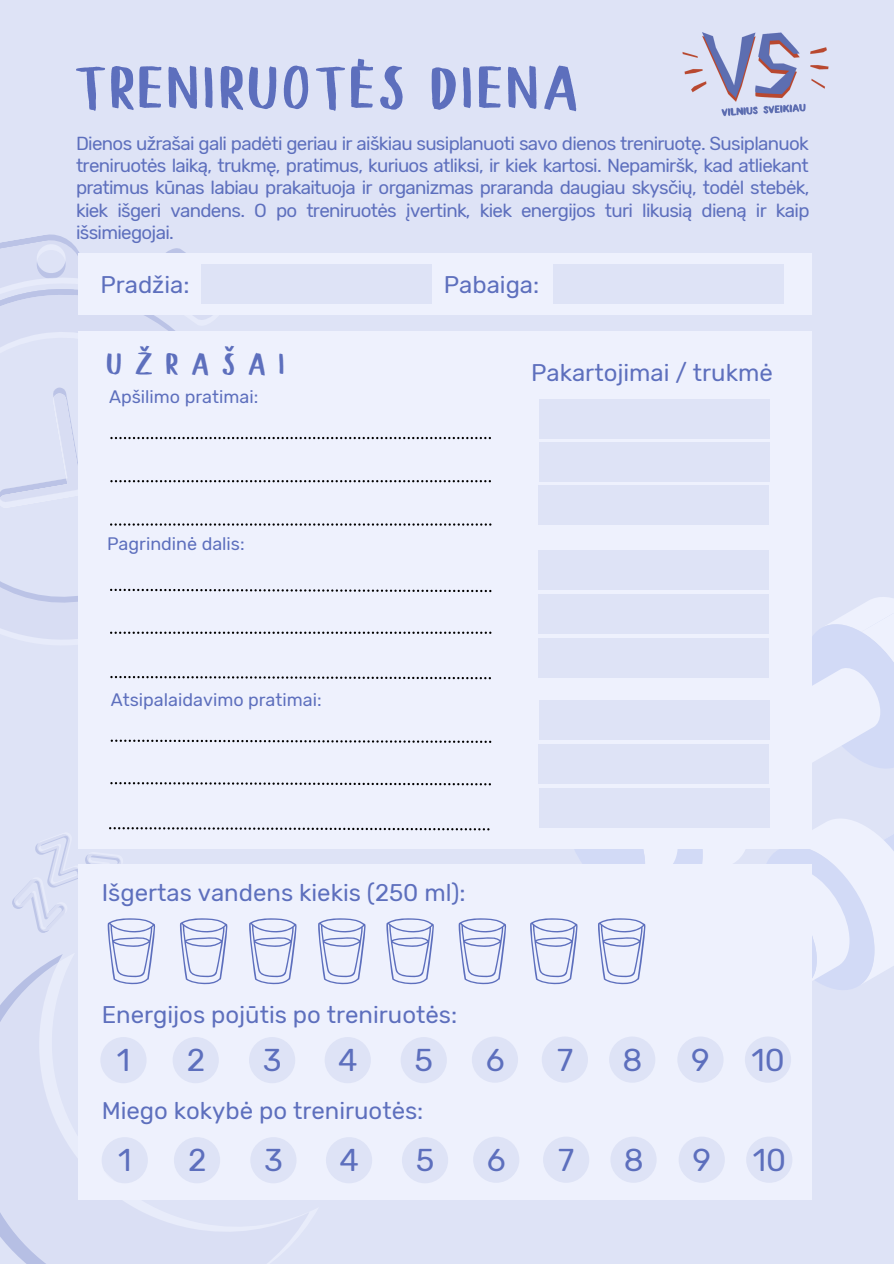
<style>
.page{position:relative;width:894px;height:1264px;background:#fff}
.page>*{position:absolute;margin:0;border:0;box-sizing:border-box;transform-origin:0 0}
.t1{font:63px "Blodders";letter-spacing:.035em;color:#5d6fbd}
.t2{font:31.5px "Rubik";color:#5d6fbd}
.t3{font:31.5px "Blodders";letter-spacing:.4em;color:#5d6fbd}
.t4{font:24px "Rubik";color:#5d6fbd}
.t5{font:18.75px/22.4px "Rubik";letter-spacing:-.035em;color:#5d6fbd;text-align:justify}
.t6{font:18px "Rubik";color:#5d6fbd}
</style>
<div class="page">
<div style="left:0;top:0;width:893px;height:1263px;background:#dee3f6"></div>
<svg style="left:0;top:234px;width:80px;height:34px"></svg>
<svg style="left:166px;top:248px;width:20px;height:5px"></svg>
<svg style="left:0;top:268px;width:175px;height:335px"></svg>
<svg style="left:0;top:386px;width:78px;height:123px"></svg>
<div style="left:78px;top:253px;width:733px;height:62px;background:#eef1fd"></div>
<div style="left:78px;top:864px;width:733px;height:336px;background:#eef1fd"></div>
<div style="left:78px;top:331px;width:733px;height:517px;background:#eef1fd"></div>
<img style="left:682px;top:32px;width:147px;height:84px">
<svg style="left:528px;top:594px;width:365px;height:400px"></svg>
<div style="left:324px;top:1037px;width:47px;height:46px;background:#dee3f6;border-radius:50%"></div>
<div style="left:400px;top:1037px;width:46px;height:46px;background:#dee3f6;border-radius:50%"></div>
<div style="left:471px;top:1036px;width:47px;height:46px;background:#dee3f6;border-radius:50%"></div>
<div style="left:541px;top:1036px;width:46px;height:46px;background:#dee3f6;border-radius:50%"></div>
<div style="left:609px;top:1036px;width:46px;height:46px;background:#dee3f6;border-radius:50%"></div>
<div style="left:677px;top:1036px;width:46px;height:46px;background:#dee3f6;border-radius:50%"></div>
<div style="left:744px;top:1036px;width:46px;height:46px;background:#dee3f6;border-radius:50%"></div>
<div style="left:326px;top:1137px;width:46px;height:46px;background:#dee3f6;border-radius:50%"></div>
<div style="left:402px;top:1137px;width:46px;height:46px;background:#dee3f6;border-radius:50%"></div>
<div style="left:473px;top:1136px;width:46px;height:46px;background:#dee3f6;border-radius:50%"></div>
<div style="left:543px;top:1136px;width:46px;height:46px;background:#dee3f6;border-radius:50%"></div>
<div style="left:610px;top:1136px;width:46px;height:46px;background:#dee3f6;border-radius:50%"></div>
<div style="left:678px;top:1136px;width:46px;height:46px;background:#dee3f6;border-radius:50%"></div>
<div style="left:746px;top:1136px;width:46px;height:46px;background:#dee3f6;border-radius:50%"></div>
<svg style="left:110px;top:523px;width:381px;height:2px"></svg>
<svg style="left:110px;top:588px;width:381px;height:4px"></svg>
<svg style="left:110px;top:631px;width:381px;height:3px"></svg>
<svg style="left:110px;top:676px;width:381px;height:3px"></svg>
<svg style="left:110px;top:782px;width:381px;height:3px"></svg>
<div style="left:538px;top:485px;width:231px;height:40px;background:#dee3f6"></div>
<div style="left:538px;top:550px;width:231px;height:40px;background:#dee3f6"></div>
<div style="left:538px;top:594px;width:231px;height:40px;background:#dee3f6"></div>
<div style="left:538px;top:638px;width:231px;height:40px;background:#dee3f6"></div>
<div style="left:538px;top:744px;width:231px;height:39px;background:#dee3f6"></div>
<div style="left:201px;top:264px;width:230px;height:40px;background:#dee3f6"></div>
<div style="left:552px;top:264px;width:231px;height:40px;background:#dee3f6"></div>
<div style="left:538px;top:788px;width:231px;height:39px;background:#dee3f6"></div>
<svg style="left:0;top:984px;width:353px;height:279px"></svg>
<svg style="left:12px;top:827px;width:494px;height:157px"></svg>
<svg style="left:110px;top:437px;width:381px;height:2px"></svg>
<svg style="left:110px;top:480px;width:381px;height:2px"></svg>
<div style="left:538px;top:399px;width:231px;height:39px;background:#dee3f6"></div>
<div style="left:538px;top:442px;width:231px;height:39px;background:#dee3f6"></div>
<svg style="left:111px;top:739px;width:380px;height:4px"></svg>
<div style="left:538px;top:700px;width:231px;height:39px;background:#dee3f6"></div>
<p class="t1" style="left:357px;top:20px;width:15px">.</p>
<p class="t1" style="left:76px;top:62px;width:505px">TRENIRUOTES DIENA</p>
<p class="t5" style="left:76px;top:132px;width:734px">Dienos užrašai gali padėti geriau ir aiškiau susiplanuoti savo dienos treniruotę. Susiplanuok treniruotės laiką, trukmę, pratimus, kuriuos atliksi, ir kiek kartosi. Nepamiršk, kad atliekant pratimus kūnas labiau prakaituoja ir organizmas praranda daugiau skysčių, todėl stebėk, kiek išgeri vandens. O po treniruotės įvertink, kiek energijos turi likusią dieną ir kaip išsimiegojai.</p>
<p class="t4" style="left:100px;top:270px;width:91px">Pradžia:</p>
<p class="t4" style="left:443px;top:270px;width:97px">Pabaiga:</p>
<p class="t3" style="left:107px;top:351px;width:181px">UŽRAŠAI</p>
<p class="t6" style="left:109px;top:386px;width:151px">Apšilimo pratimai:</p>
<p class="t6" style="left:107px;top:533px;width:139px">Pagrindinė dalis:</p>
<p class="t6" style="left:111px;top:689px;width:212px">Atsipalaidavimo pratimai:</p>
<p class="t4" style="left:102px;top:878px;width:365px">Išgertas vandens kiekis (250 ml):</p>
<p class="t4" style="left:531px;top:358px;width:243px">Pakartojimai / trukmė</p>
<p class="t4" style="left:102px;top:1000px;width:357px">Energijos pojūtis po treniruotės:</p>
<p class="t2" style="left:117px;top:1041px;width:15px">1</p>
<p class="t2" style="left:187px;top:1041px;width:20px">2</p>
<p class="t2" style="left:263px;top:1041px;width:20px">3</p>
<p class="t2" style="left:338px;top:1041px;width:21px">4</p>
<p class="t2" style="left:414px;top:1041px;width:20px">5</p>
<p class="t2" style="left:485px;top:1041px;width:20px">6</p>
<p class="t2" style="left:557px;top:1041px;width:18px">7</p>
<p class="t2" style="left:622px;top:1041px;width:21px">8</p>
<p class="t2" style="left:691px;top:1041px;width:20px">9</p>
<p class="t2" style="left:751px;top:1041px;width:35px">10</p>
<p class="t4" style="left:102px;top:1096px;width:323px">Miego kokybė po treniruotės:</p>
<p class="t2" style="left:118px;top:1141px;width:15px">1</p>
<p class="t2" style="left:188px;top:1141px;width:20px">2</p>
<p class="t2" style="left:264px;top:1141px;width:20px">3</p>
<p class="t2" style="left:339px;top:1141px;width:21px">4</p>
<p class="t2" style="left:416px;top:1141px;width:20px">5</p>
<p class="t2" style="left:487px;top:1141px;width:20px">6</p>
<p class="t2" style="left:558px;top:1141px;width:18px">7</p>
<p class="t2" style="left:623px;top:1141px;width:21px">8</p>
<p class="t2" style="left:692px;top:1141px;width:20px">9</p>
<p class="t2" style="left:752px;top:1141px;width:35px">10</p>
</div>
